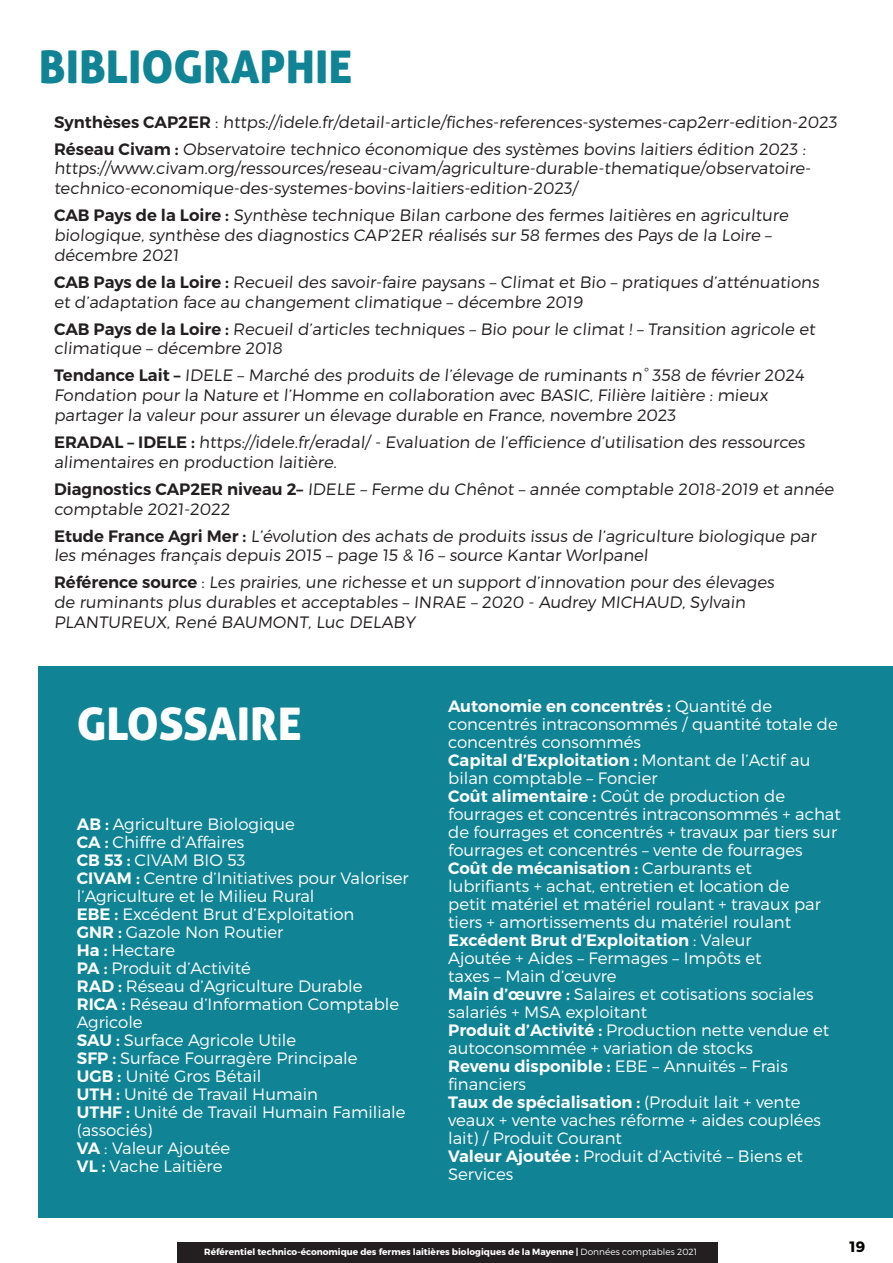
<style>
.page{position:relative;width:893px;height:1263px;background:#fff}
.page>*{position:absolute;margin:0;border:0;box-sizing:border-box;transform-origin:0 0}
.t1{font:45px "Aller Display";color:#108495}
.t2{font:45px "Aller Display";color:#fff}
.t3{font:300 16.5px/19.8px "Montserrat";letter-spacing:-.005em;color:#231f20}
.t4{font:300 16.5px/18px "Montserrat";color:#fff}
.t5{font:700 15px "Montserrat";color:#040503}
.t6{font:700 9px "Montserrat";color:#fff}
.s1{font-weight:600}
.s2{font-weight:300}
</style>
<div class="page">
<div style="left:178px;top:1242px;width:540px;height:21px;background:#231f20"></div>
<div style="left:39px;top:666px;width:854px;height:552px;background:#108495"></div>
<h1 class="t1" style="left:39px;top:39px;width:315px">BIBLIOGRAPHIE</h1>
<p class="t3" style="left:54px;top:108px;width:786px;line-height:27px"><span class="s1">Synthèses CAP2ER</span> : https://idele.fr/detail-article/fiches-references-systemes-cap2err-edition-2023<br><span class="s1">Réseau Civam :</span> Observatoire technico économique des systèmes bovins laitiers édition 2023 :</p>
<p class="t3" style="left:54px;top:159px;width:760px">https://www.civam.org/ressources/reseau-civam/agriculture-durable-thematique/observatoire&shy;technico-economique-des-systemes-bovins-laitiers-edition-2023/</p>
<p class="t3" style="left:54px;top:205px;width:738px"><span class="s1">CAB Pays de la Loire :</span> Synthèse technique Bilan carbone des fermes laitières en agriculture biologique, synthèse des diagnostics CAP’2ER réalisés sur 58 fermes des Pays de la Loire – décembre 2021</p>
<p class="t3" style="left:54px;top:272px;width:768px"><span class="s1">CAB Pays de la Loire :</span> Recueil des savoir-faire paysans – Climat et Bio – pratiques d’atténuations et d’adaptation face au changement climatique – décembre 2019</p>
<p class="t3" style="left:54px;top:319px;width:764px"><span class="s1">CAB Pays de la Loire :</span> Recueil d’articles techniques – Bio pour le climat ! – Transition agricole et climatique – décembre 2018</p>
<p class="t3" style="left:54px;top:366px;width:753px"><span class="s1">Tendance Lait –</span> IDELE – Marché des produits de l’élevage de ruminants n° 358 de février 2024<br>Fondation pour la Nature et l’Homme en collaboration avec BASIC, Filière laitière : mieux partager la valeur pour assurer un élevage durable en France, novembre 2023</p>
<p class="t3" style="left:54px;top:432px;width:754px"><span class="s1">ERADAL – IDELE :</span> https://idele.fr/eradal/ - Evaluation de l’efficience d’utilisation des ressources alimentaires en production laitière.</p>
<p class="t3" style="left:54px;top:479px;width:783px"><span class="s1">Diagnostics CAP2ER niveau 2–</span> IDELE – Ferme du Chênot – année comptable 2018-2019 et année comptable 2021-2022</p>
<p class="t3" style="left:54px;top:526px;width:765px"><span class="s1">Etude France Agri Mer :</span> L’évolution des achats de produits issus de l’agriculture biologique par les ménages français depuis 2015 – page 15 &amp; 16 – source Kantar Worlpanel</p>
<p class="t3" style="left:54px;top:573px;width:723px"><span class="s1">Référence source</span> : Les prairies, une richesse et un support d’innovation pour des élevages de ruminants plus durables et acceptables – INRAE – 2020 - Audrey MICHAUD, Sylvain<br>PLANTUREUX, René BAUMONT, Luc DELABY</p>
<h1 class="t2" style="left:77px;top:695px;width:226px">GLOSSAIRE</h1>
<p class="t4" style="left:448px;top:697px;width:394px"><span class="s1">Autonomie en concentrés :</span> Quantité de concentrés intraconsommés / quantité totale de concentrés consommés<br><span class="s1">Capital d’Exploitation :</span> Montant de l’Actif au bilan comptable – Foncier<br><span class="s1">Coût alimentaire :</span> Coût de production de fourrages et concentrés intraconsommés + achat de fourrages et concentrés + travaux par tiers sur fourrages et concentrés – vente de fourrages <span class="s1">Coût de mécanisation :</span> Carburants et<br>lubrifiants + achat, entretien et location de<br>petit matériel et matériel roulant + travaux par tiers + amortissements du matériel roulant <span class="s1">Excédent Brut d’Exploitation</span> : Valeur<br>Ajoutée + Aides – Fermages – Impôts et<br>taxes – Main d’œuvre<br><span class="s1">Main d’œuvre :</span> Salaires et cotisations sociales salariés + MSA exploitant<br><span class="s1">Produit d’Activité :</span> Production nette vendue et autoconsommée + variation de stocks<br><span class="s1">Revenu disponible :</span> EBE – Annuités – Frais financiers<br><span class="s1">Taux de spécialisation :</span> (Produit lait + vente veaux + vente vaches réforme + aides couplées lait) / Produit Courant<br><span class="s1">Valeur Ajoutée :</span> Produit d’Activité – Biens et Services</p>
<p class="t4" style="left:77px;top:815px;width:333px"><span class="s1">AB :</span> Agriculture Biologique<br><span class="s1">CA :</span> Chiffre d’Affaires<br><span class="s1">CB 53 :</span> CIVAM BIO 53<br><span class="s1">CIVAM :</span> Centre d’Initiatives pour Valoriser l’Agriculture et le Milieu Rural<br><span class="s1">EBE :</span> Excédent Brut d’Exploitation<br><span class="s1">GNR :</span> Gazole Non Routier<br><span class="s1">Ha :</span> Hectare<br><span class="s1">PA :</span> Produit d’Activité<br><span class="s1">RAD :</span> Réseau d’Agriculture Durable<br><span class="s1">RICA :</span> Réseau d’Information Comptable<br>Agricole<br><span class="s1">SAU :</span> Surface Agricole Utile<br><span class="s1">SFP :</span> Surface Fourragère Principale<br><span class="s1">UGB :</span> Unité Gros Bétail<br><span class="s1">UTH :</span> Unité de Travail Humain<br><span class="s1">UTHF :</span> Unité de Travail Humain Familiale (associés)<br><span class="s1">VA</span> : Valeur Ajoutée<br><span class="s1">VL :</span> Vache Laitière</p>
<p class="t6" style="left:204px;top:1247px;width:494px">Référentiel technico-économique des fermes laitières biologiques de la Mayenne | <span class="s2">Données comptables 2021</span></p>
<p class="t5" style="left:849px;top:1238px;width:17px">19</p>
</div>
